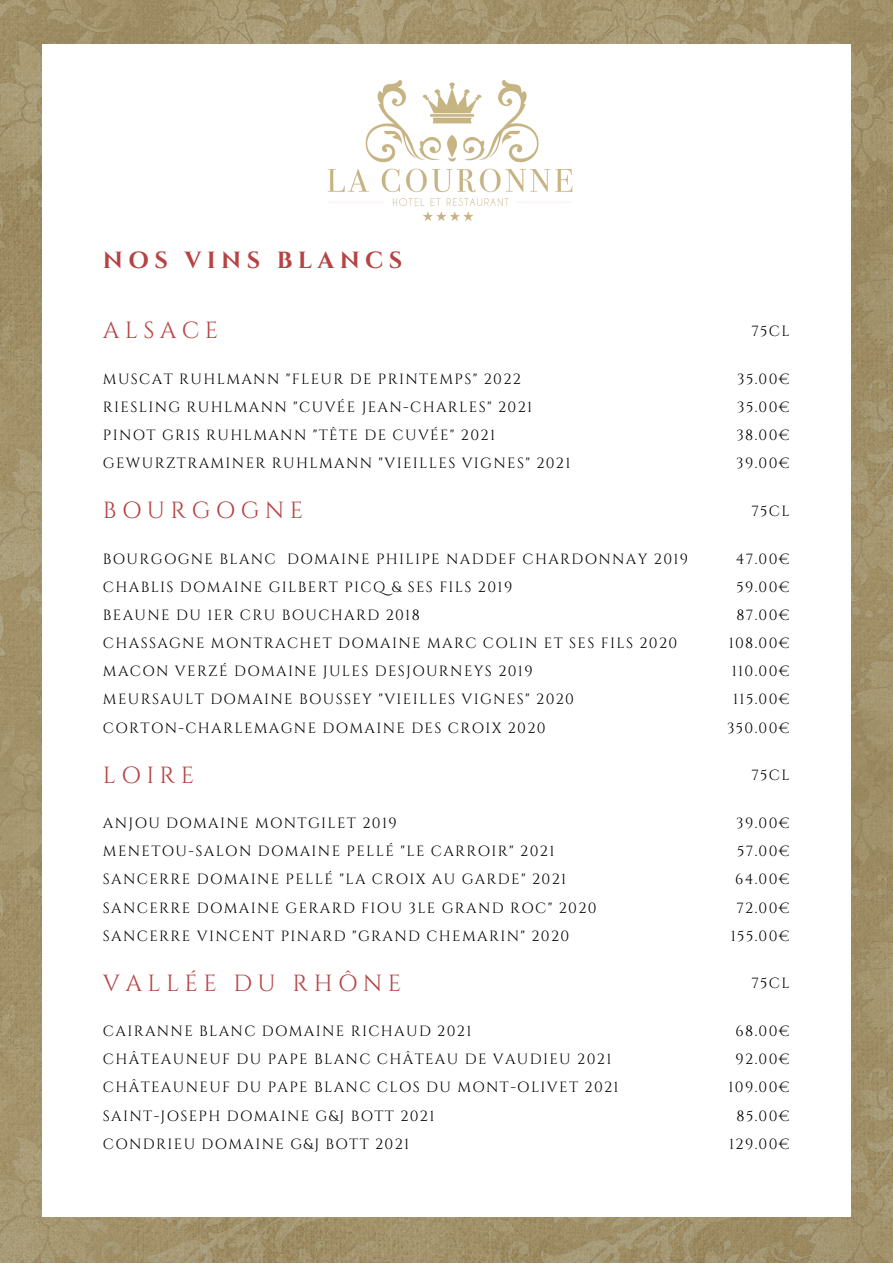
<style>
.page{position:relative;width:893px;height:1264px;background:#fff}
.page>*{position:absolute;margin:0;border:0;box-sizing:border-box;transform-origin:0 0}
.t1{font:23.25px "Cinzel";letter-spacing:.23em;color:#b64242}
.t2{font:700 23.25px "Cinzel";letter-spacing:.23em;color:#b64242}
.t3{font:14.7px "Cinzel";letter-spacing:.09em;color:#000}
</style>
<div class="page">
<img style="left:0;top:0;width:892px;height:1262px">
<div style="left:42px;top:44px;width:808px;height:1173px;background:#fff"></div>
<img style="left:327px;top:79px;width:246px;height:142px">
<p class="t2" style="left:103px;top:246px;width:301px">NOS VINS BLANCS</p>
<p class="t1" style="left:103px;top:316px;width:117px">ALSACE</p>
<p class="t3" style="left:751px;top:322px;width:40px">75CL</p>
<p class="t3" style="left:103px;top:369px;width:419px">MUSCAT RUHLMANN "FLEUR DE PRINTEMPS" 2022</p>
<p class="t3" style="left:103px;top:398px;width:431px">RIESLING RUHLMANN "CUVÉE JEAN-CHARLES" 2021</p>
<p class="t3" style="left:103px;top:426px;width:393px">PINOT GRIS RUHLMANN "TÊTE DE CUVÉE" 2021</p>
<p class="t3" style="left:103px;top:454px;width:469px">GEWURZTRAMINER RUHLMANN "VIEILLES VIGNES" 2021</p>
<p class="t3" style="left:737px;top:369px;width:54px">35.00€</p>
<p class="t3" style="left:737px;top:398px;width:54px">35.00€</p>
<p class="t3" style="left:736px;top:426px;width:55px">38.00€</p>
<p class="t3" style="left:736px;top:454px;width:55px">39.00€</p>
<p class="t1" style="left:103px;top:495px;width:202px">BOURGOGNE</p>
<p class="t3" style="left:751px;top:502px;width:40px">75CL</p>
<p class="t3" style="left:103px;top:549px;width:586px">BOURGOGNE BLANC DOMAINE PHILIPE NADDEF CHARDONNAY 2019</p>
<p class="t3" style="left:103px;top:577px;width:411px">CHABLIS DOMAINE GILBERT PICQ &amp; SES FILS 2019</p>
<p class="t3" style="left:103px;top:606px;width:318px">BEAUNE DU 1ER CRU BOUCHARD 2018</p>
<p class="t3" style="left:103px;top:634px;width:575px">CHASSAGNE MONTRACHET DOMAINE MARC COLIN ET SES FILS 2020</p>
<p class="t3" style="left:103px;top:662px;width:431px">MACON VERZÉ DOMAINE JULES DESJOURNEYS 2019</p>
<p class="t3" style="left:103px;top:690px;width:472px">MEURSAULT DOMAINE BOUSSEY "VIEILLES VIGNES" 2020</p>
<p class="t3" style="left:103px;top:718px;width:444px">CORTON-CHARLEMAGNE DOMAINE DES CROIX 2020</p>
<p class="t3" style="left:736px;top:549px;width:55px">47.00€</p>
<p class="t3" style="left:736px;top:577px;width:55px">59.00€</p>
<p class="t3" style="left:736px;top:606px;width:55px">87.00€</p>
<p class="t3" style="left:728px;top:634px;width:63px">108.00€</p>
<p class="t3" style="left:731px;top:662px;width:59px">110.00€</p>
<p class="t3" style="left:733px;top:690px;width:58px">115.00€</p>
<p class="t3" style="left:727px;top:718px;width:64px">350.00€</p>
<p class="t1" style="left:103px;top:760px;width:93px">LOIRE</p>
<p class="t3" style="left:751px;top:766px;width:40px">75CL</p>
<p class="t3" style="left:103px;top:813px;width:295px">ANJOU DOMAINE MONTGILET 2019</p>
<p class="t3" style="left:103px;top:842px;width:453px">MENETOU-SALON DOMAINE PELLÉ "LE CARROIR" 2021</p>
<p class="t3" style="left:103px;top:870px;width:465px">SANCERRE DOMAINE PELLÉ "LA CROIX AU GARDE" 2021</p>
<p class="t3" style="left:103px;top:898px;width:495px">SANCERRE DOMAINE GERARD FIOU 3LE GRAND ROC" 2020</p>
<p class="t3" style="left:103px;top:926px;width:468px">SANCERRE VINCENT PINARD "GRAND CHEMARIN" 2020</p>
<p class="t3" style="left:736px;top:813px;width:55px">39.00€</p>
<p class="t3" style="left:737px;top:842px;width:54px">57.00€</p>
<p class="t3" style="left:735px;top:870px;width:56px">64.00€</p>
<p class="t3" style="left:736px;top:898px;width:55px">72.00€</p>
<p class="t3" style="left:730px;top:926px;width:60px">155.00€</p>
<p class="t1" style="left:103px;top:968px;width:300px">VALLÉE DU RHÔNE</p>
<p class="t3" style="left:751px;top:974px;width:40px">75CL</p>
<p class="t3" style="left:103px;top:1021px;width:370px">CAIRANNE BLANC DOMAINE RICHAUD 2021</p>
<p class="t3" style="left:103px;top:1050px;width:510px">CHÂTEAUNEUF DU PAPE BLANC CHÂTEAU DE VAUDIEU 2021</p>
<p class="t3" style="left:103px;top:1078px;width:517px">CHÂTEAUNEUF DU PAPE BLANC CLOS DU MONT-OLIVET 2021</p>
<p class="t3" style="left:103px;top:1106px;width:333px">SAINT-JOSEPH DOMAINE G&amp;J BOTT 2021</p>
<p class="t3" style="left:103px;top:1134px;width:308px">CONDRIEU DOMAINE G&amp;J BOTT 2021</p>
<p class="t3" style="left:735px;top:1021px;width:56px">68.00€</p>
<p class="t3" style="left:735px;top:1050px;width:56px">92.00€</p>
<p class="t3" style="left:728px;top:1078px;width:63px">109.00€</p>
<p class="t3" style="left:736px;top:1106px;width:55px">85.00€</p>
<p class="t3" style="left:729px;top:1134px;width:62px">129.00€</p>
</div>
